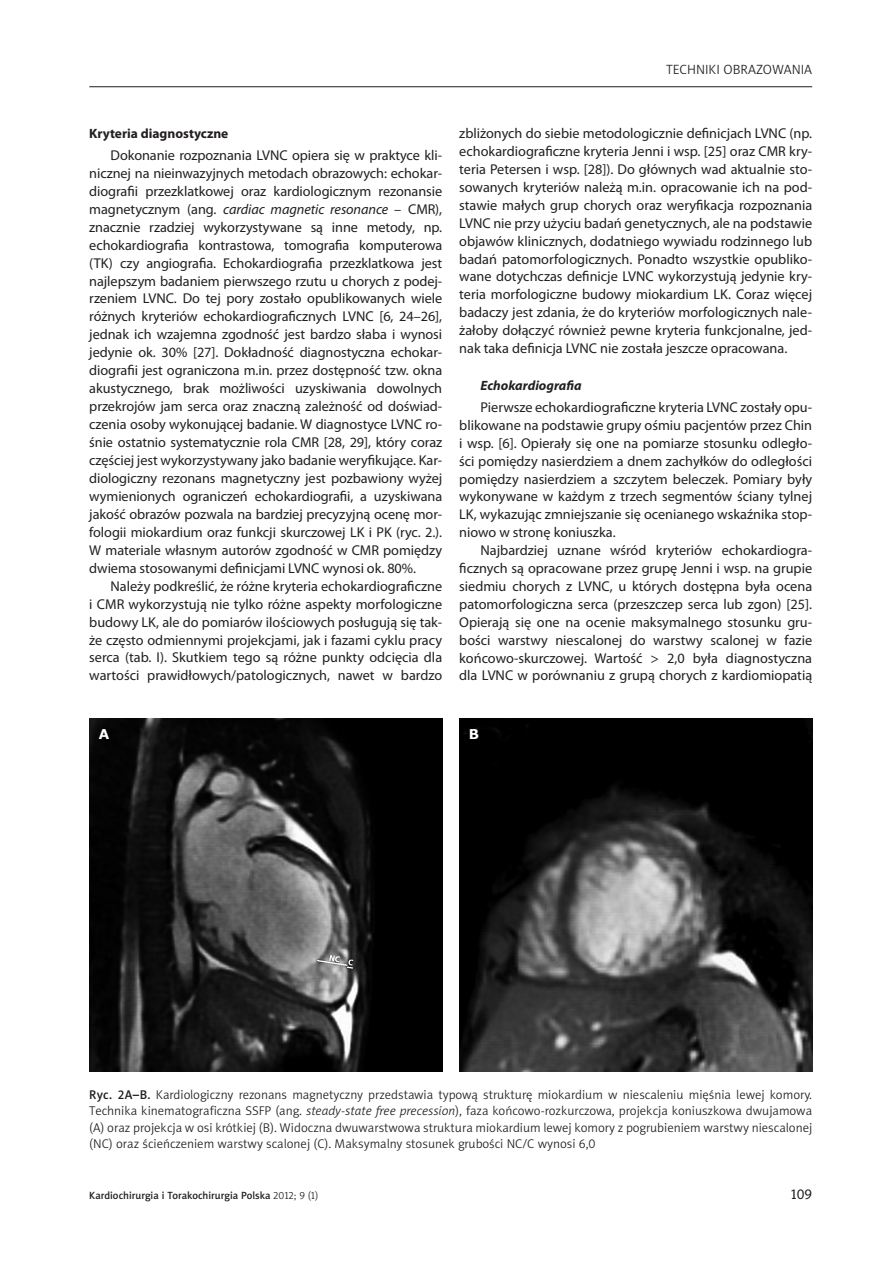
<style>
.page{position:relative;width:893px;height:1263px;background:#fff}
.page>*{position:absolute;margin:0;border:0;box-sizing:border-box;transform-origin:0 0}
.Text{font:14.25px/18px "Myriad Pro";color:#231f20;text-align:justify}
.t1{font:14.25px "Naomi Sans EFNTT";color:#231f20}
.Śródtytuł{font:700 13.5px "Myriad Pro";color:#231f20}
.t2{font:13.5px "Naomi Sans EFNTT Light";color:#231f20}
.Śródtytuł2{font:italic 700 13.5px "Myriad Pro";color:#231f20}
.Śródtytuł-2{font:700 13.5px "Verdana";color:#fff}
.Tabela_opis{font:12.75px/16.5px "Naomi Sans EFNTT Light";color:#231f20;text-align:justify}
.t3{font:10.5px "Naomi Sans EFNTT Medium";color:#231f20}
.s1{font-style:italic}
.s2{font-family:"Naomi Sans EFNTT Medium"}
.s3{font-family:"Naomi Sans EFNTT Light"}
</style>
<div class="page">
<hr style="left:89px;top:86px;width:723px;height:1px;background:#231f20">
<img style="left:89px;top:719px;width:353px;height:352px">
<img style="left:459px;top:719px;width:353px;height:352px">
<p class="t2" style="left:666px;top:61px;width:148px">TECHNIKI OBRAZOWANIA</p>
<p class="Śródtytuł" style="left:89px;top:124px;width:141px">Kryteria diagnostyczne</p>
<p class="Text" style="left:89px;top:146px;width:354px;text-indent:21px">Dokonanie rozpoznania LVNC opiera się w praktyce kli&shy;nicznej na nieinwazyjnych metodach obrazowych: echokar&shy;diografii przezklatkowej oraz kardiologicznym rezonansie magnetycznym (ang. <span class="s1">cardiac magnetic resonance</span> – CMR), znacznie rzadziej wykorzystywane są inne metody, np. echokardiografia kontrastowa, tomografia komputerowa (TK) czy angiografia. Echokardiografia przezklatkowa jest najlepszym badaniem pierwszego rzutu u chorych z podej&shy;rzeniem LVNC. Do tej pory zostało opublikowanych wiele różnych kryteriów echokardiograficznych LVNC [6, 24–26], jednak ich wzajemna zgodność jest bardzo słaba i wynosi jedynie ok. 30% [27]. Dokładność diagnostyczna echokar&shy;diografii jest ograniczona m.in. przez dostępność tzw. okna akustycznego, brak możliwości uzyskiwania dowolnych przekrojów jam serca oraz znaczną zależność od doświad&shy;czenia osoby wykonującej badanie. W diagnostyce LVNC ro&shy;śnie ostatnio systematycznie rola CMR [28, 29], który coraz częściej jest wykorzystywany jako badanie weryfikujące. Kar&shy;diologiczny rezonans magnetyczny jest pozbawiony wyżej wymienionych ograniczeń echokardiografii, a uzyskiwana jakość obrazów pozwala na bardziej precyzyjną ocenę mor&shy;fologii miokardium oraz funkcji skurczowej LK i PK (ryc. 2.).<br>W materiale własnym autorów zgodność w CMR pomiędzy dwiema stosowanymi definicjami LVNC wynosi ok. 80%.</p>
<p class="Text" style="left:89px;top:577px;width:354px;text-indent:21px">Należy podkreślić, że różne kryteria echokardiograficzne i CMR wykorzystują nie tylko różne aspekty morfologiczne budowy LK, ale do pomiarów ilościowych posługują się tak&shy;że często odmiennymi projekcjami, jak i fazami cyklu pracy serca (tab. I). Skutkiem tego są różne punkty odcięcia dla wartości prawidłowych/patologicznych, nawet w bardzo</p>
<p class="Text" style="left:459px;top:124px;width:354px">zbliżonych do siebie metodologicznie definicjach LVNC (np. echokardiograficzne kryteria Jenni i wsp. [25] oraz CMR kry&shy;teria Petersen i wsp. [28]). Do głównych wad aktualnie sto&shy;sowanych kryteriów należą m.in. opracowanie ich na pod&shy;stawie małych grup chorych oraz weryfikacja rozpoznania LVNC nie przy użyciu badań genetycznych, ale na podstawie objawów klinicznych, dodatniego wywiadu rodzinnego lub badań patomorfologicznych. Ponadto wszystkie opubliko&shy;wane dotychczas definicje LVNC wykorzystują jedynie kry&shy;teria morfologiczne budowy miokardium LK. Coraz więcej badaczy jest zdania, że do kryteriów morfologicznych nale&shy;żałoby dołączyć również pewne kryteria funkcjonalne, jed&shy;nak taka definicja LVNC nie została jeszcze opracowana.</p>
<p class="Śródtytuł2" style="left:480px;top:376px;width:103px">Echokardiografia</p>
<p class="Text" style="left:459px;top:398px;width:354px;text-indent:21px">Pierwsze echokardiograficzne kryteria LVNC zostały opu&shy;blikowane na podstawie grupy ośmiu pacjentów przez Chin i wsp. [6]. Opierały się one na pomiarze stosunku odległo&shy;ści pomiędzy nasierdziem a dnem zachyłków do odległości pomiędzy nasierdziem a szczytem beleczek. Pomiary były wykonywane w każdym z trzech segmentów ściany tylnej LK, wykazując zmniejszanie się ocenianego wskaźnika stop&shy;niowo w stronę koniuszka.</p>
<p class="Text" style="left:459px;top:541px;width:354px;text-indent:21px">Najbardziej uznane wśród kryteriów echokardiogra&shy;ficznych są opracowane przez grupę Jenni i wsp. na grupie siedmiu chorych z LVNC, u których dostępna była ocena patomorfologiczna serca (przeszczep serca lub zgon) [25].<br>Opierają się one na ocenie maksymalnego stosunku gru&shy;bości warstwy niescalonej do warstwy scalonej w fazie końcowo-skurczowej. Wartość &gt; 2,0 była diagnostyczna dla LVNC w porównaniu z grupą chorych z kardiomiopatią</p>
<p class="Śródtytuł-2" style="left:99px;top:724px;width:12px">A</p>
<p class="Śródtytuł-2" style="left:469px;top:724px;width:12px">B</p>
<p class="Tabela_opis" style="left:89px;top:1086px;width:724px"><span class="s2">Ryc. 2A–B.</span> Kardiologiczny rezonans magnetyczny przedstawia typową strukturę miokardium w niescaleniu mięśnia lewej komory.<br>Technika kinematograficzna SSFP (ang. <span class="s1">steady-state free precession</span>), faza końcowo-rozkurczowa, projekcja koniuszkowa dwujamowa (A) oraz projekcja w osi krótkiej (B). Widoczna dwuwarstwowa struktura miokardium lewej komory z pogrubieniem warstwy niescalonej (NC) oraz ścieńczeniem warstwy scalonej (C). Maksymalny stosunek grubości NC/C wynosi 6,0</p>
<p class="t3" style="left:89px;top:1189px;width:231px">Kardiochirurgia i Torakochirurgia Polska <span class="s3">2012; 9 (1)</span></p>
<p class="t1" style="left:791px;top:1185px;width:23px">109</p>
</div>
